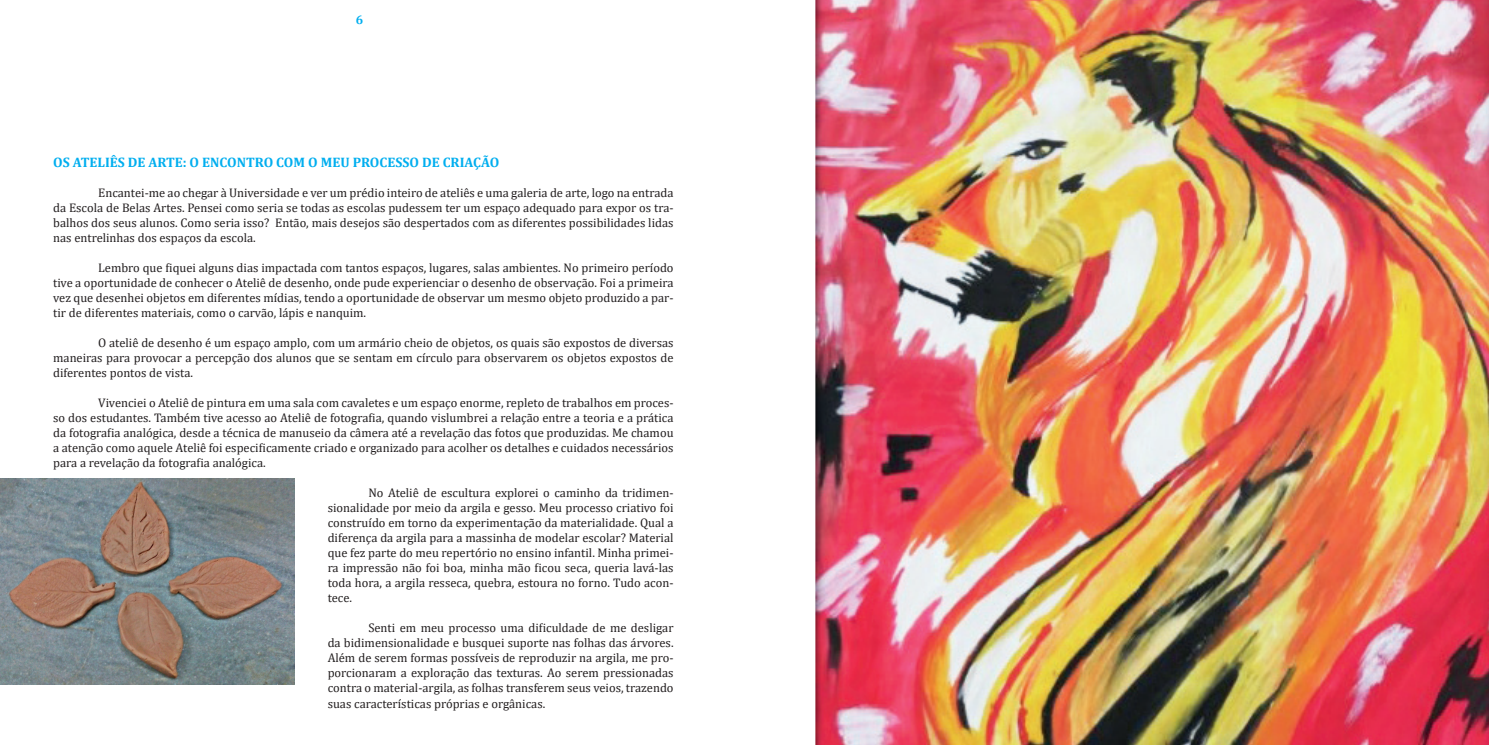
<style>
.page{position:relative;width:1489px;height:745px;background:#fff}
.page>*{position:absolute;margin:0;border:0;box-sizing:border-box;transform-origin:0 0}
.t1{font:700 13.75px "Cambria";color:#00aeef}
.t2{font:12.5px/15px "Cambria";color:#231f20;text-align:justify}
.t3{font:700 12.5px "Cambria";color:#00aeef}
</style>
<div class="page">
<img style="left:0;top:478px;width:294px;height:206px">
<img style="left:815px;top:0;width:673px;height:744px">
<svg style="left:1118px;top:16px;width:6px;height:8px"></svg>
<p class="t3" style="left:356px;top:11px;width:9px">6</p>
<p class="t1" style="left:53px;top:152px;width:447px">OS ATELIÊS DE ARTE: O ENCONTRO COM O MEU PROCESSO DE CRIAÇÃO</p>
<p class="t2" style="left:53px;top:185px;width:622px;text-indent:45px">Encantei-me ao chegar à Universidade e ver um prédio inteiro de ateliês e uma galeria de arte, logo na entrada da Escola de Belas Artes. Pensei como seria se todas as escolas pudessem ter um espaço adequado para expor os tra&shy;balhos dos seus alunos. Como seria isso? Então, mais desejos são despertados com as diferentes possibilidades lidas nas entrelinhas dos espaços da escola.</p>
<p class="t2" style="left:53px;top:260px;width:622px;text-indent:45px">Lembro que fiquei alguns dias impactada com tantos espaços, lugares, salas ambientes. No primeiro período tive a oportunidade de conhecer o Ateliê de desenho, onde pude experienciar o desenho de observação. Foi a primeira vez que desenhei objetos em diferentes mídias, tendo a oportunidade de observar um mesmo objeto produzido a par&shy;tir de diferentes materiais, como o carvão, lápis e nanquim.</p>
<p class="t2" style="left:53px;top:335px;width:622px;text-indent:45px">O ateliê de desenho é um espaço amplo, com um armário cheio de objetos, os quais são expostos de diversas maneiras para provocar a percepção dos alunos que se sentam em círculo para observarem os objetos expostos de diferentes pontos de vista.</p>
<p class="t2" style="left:53px;top:395px;width:622px;text-indent:45px">Vivenciei o Ateliê de pintura em uma sala com cavaletes e um espaço enorme, repleto de trabalhos em proces&shy;so dos estudantes. Também tive acesso ao Ateliê de fotografia, quando vislumbrei a relação entre a teoria e a prática da fotografia analógica, desde a técnica de manuseio da câmera até a revelação das fotos que produzidas. Me chamou a atenção como aquele Ateliê foi especificamente criado e organizado para acolher os detalhes e cuidados necessários para a revelação da fotografia analógica.</p>
<p class="t2" style="left:328px;top:485px;width:347px;text-indent:41px">No Ateliê de escultura explorei o caminho da tridimen&shy;sionalidade por meio da argila e gesso. Meu processo criativo foi construído em torno da experimentação da materialidade. Qual a diferença da argila para a massinha de modelar escolar? Material que fez parte do meu repertório no ensino infantil. Minha primei&shy;ra impressão não foi boa, minha mão ficou seca, queria lavá-las toda hora, a argila resseca, quebra, estoura no forno. Tudo acon&shy;tece.</p>
<p class="t2" style="left:328px;top:620px;width:347px;text-indent:41px">Senti em meu processo uma dificuldade de me desligar da bidimensionalidade e busquei suporte nas folhas das árvores.<br>Além de serem formas possíveis de reproduzir na argila, me pro&shy;porcionaram a exploração das texturas. Ao serem pressionadas contra o material-argila, as folhas transferem seus veios, trazendo suas características próprias e orgânicas.</p>
</div>
